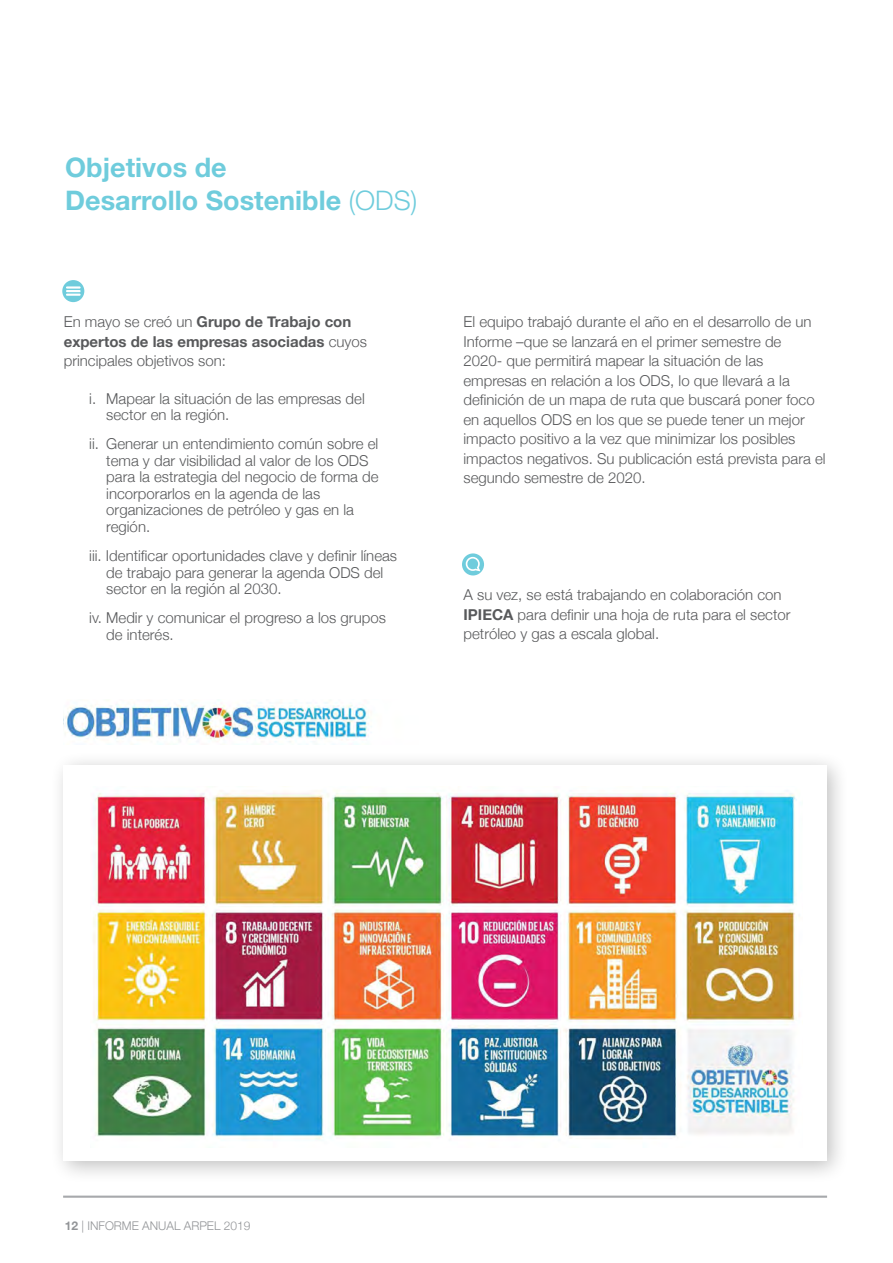
<style>
.page{position:relative;width:893px;height:1263px;background:#fff}
.page>*{position:absolute;margin:0;border:0;box-sizing:border-box;transform-origin:0 0}
.t1{font:700 27px "Helvetica Neue LT Std";color:#6fccdc}
.t2{font:300 15px/19.5px "Helvetica Neue";color:#58595b}
.t3{font:700 15px/19.5px "Helvetica Neue";color:#58595b}
.t4{font:300 12px "Helvetica Neue";color:#939598}
.s1{font-weight:300}
.s2{font-weight:700}
</style>
<div class="page">
<div style="left:49px;top:751px;width:801px;height:433px;background:#000;opacity:.25"></div>
<div style="left:64px;top:765px;width:763px;height:396px;background:#fff"></div>
<svg style="left:62px;top:280px;width:22px;height:22px"></svg>
<svg style="left:462px;top:553px;width:22px;height:22px"></svg>
<hr style="left:63px;top:1195px;width:764px;height:3px;background:#a7a9ac">
<img style="left:93px;top:790px;width:707px;height:349px">
<img style="left:64px;top:699px;width:305px;height:45px">
<p class="t1" style="left:65px;top:150px;width:163px">Objetivos de</p>
<p class="t1" style="left:65px;top:183px;width:353px">Desarrollo Sostenible <span class="s1">(ODS)</span></p>
<p class="t3" style="left:64px;top:312px;width:305px"><span class="s1">En mayo se creó un</span> Grupo de Trabajo con expertos de las empresas asociadas <span class="s1">cuyos principales objetivos son:</span></p>
<p class="t2" style="left:106px;top:389px;width:260px;line-height:16.5px;text-indent:-17px">i. Mapear la situación de las empresas del sector en la región.</p>
<p class="t2" style="left:106px;top:435px;width:274px;line-height:16.5px;text-indent:-17px">ii. Generar un entendimiento común sobre el tema y dar visibilidad al valor de los ODS para la estrategia del negocio de forma de incorporarlos en la agenda de las organizaciones de petróleo y gas en la región.</p>
<p class="t2" style="left:106px;top:546px;width:292px;line-height:16.5px;text-indent:-17px">iii. Identificar oportunidades clave y definir líneas de trabajo para generar la agenda ODS del sector en la región al 2030.</p>
<p class="t2" style="left:106px;top:609px;width:281px;line-height:16.5px;text-indent:-17px">iv. Medir y comunicar el progreso a los grupos de interés.</p>
<p class="t2" style="left:463px;top:311px;width:364px">El equipo trabajó durante el año en el desarrollo de un Informe –que se lanzará en el primer semestre de<br>2020- que permitirá mapear la situación de las empresas en relación a los ODS, lo que llevará a la definición de un mapa de ruta que buscará poner foco en aquellos ODS en los que se puede tener un mejor impacto positivo a la vez que minimizar los posibles impactos negativos. Su publicación está prevista para el segundo semestre de 2020.</p>
<p class="t2" style="left:463px;top:584px;width:329px">A su vez, se está trabajando en colaboración con<br><span class="s2">IPIECA</span> para definir una hoja de ruta para el sector petróleo y gas a escala global.</p>
<p class="t4" style="left:65px;top:1216px;width:187px"><span class="s2">12</span> | INFORME ANUAL ARPEL 2019</p>
</div>
